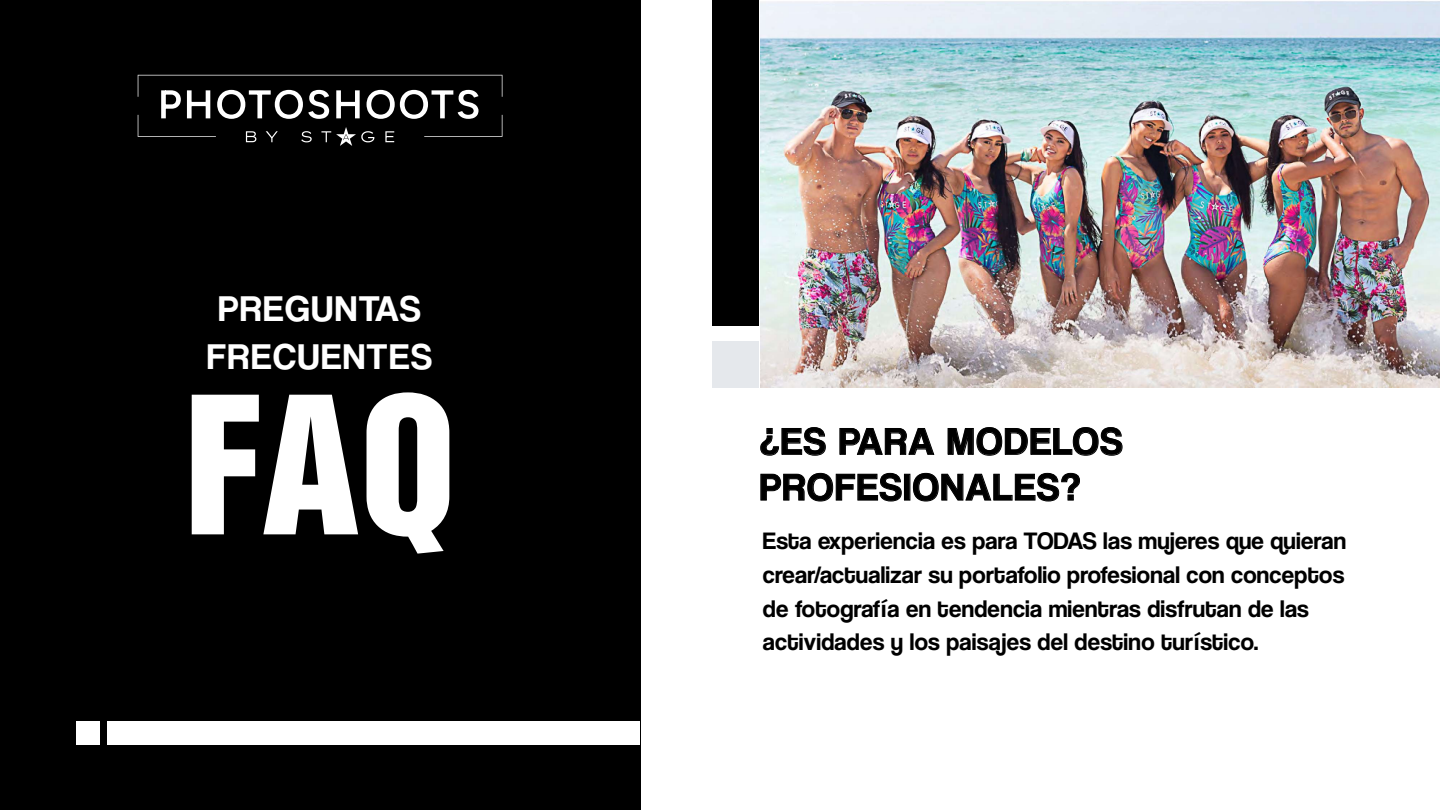
<style>
.page{position:relative;width:1440px;height:810px;background:#fff}
.page>*{position:absolute;margin:0;border:0;box-sizing:border-box;transform-origin:0 0}
.t1{font:174.82px "VI Quan Tu Hoa";color:#fff}
.t2{font:39px/45.8px "Coolvetica Rg";letter-spacing:.05em;color:#000}
.t3{font:37.2px/47.6px "Coolvetica Rg";letter-spacing:.05em;color:#fff;text-align:center}
.t4{font:24.75px/33.5px "Coolvetica Rg";letter-spacing:.01em;color:#000}
</style>
<div class="page">
<div style="left:0;top:0;width:640px;height:810px;background:#000"></div>
<div style="left:77px;top:722px;width:23px;height:23px;background:#fff"></div>
<div style="left:108px;top:722px;width:532px;height:23px;background:#fff"></div>
<div style="left:712px;top:341px;width:47px;height:47px;background:#e5e8ec"></div>
<div style="left:712px;top:0;width:47px;height:325px;background:#000"></div>
<svg style="left:760px;top:427px;width:66px;height:29px"></svg>
<svg style="left:839px;top:428px;width:95px;height:27px"></svg>
<svg style="left:948px;top:427px;width:175px;height:29px"></svg>
<svg style="left:760px;top:473px;width:142px;height:29px"></svg>
<div style="left:904px;top:474px;width:6px;height:26px;border:1px solid #000"></div>
<svg style="left:913px;top:473px;width:167px;height:29px"></svg>
<img style="left:761px;top:1px;width:679px;height:387px">
<svg style="left:138px;top:75px;width:364px;height:71px"></svg>
<h3 class="t3" style="left:207px;top:284px;width:226px">PREGUNTAS<br>FRECUENTES</h3>
<h1 class="t1" style="left:185px;top:322px;width:273px">FAQ</h1>
<h2 class="t2" style="left:760px;top:418px;width:364px">¿ES PARA MODELOS<br>PROFESIONALES?</h2>
<p class="t4" style="left:763px;top:524px;width:585px">Esta experiencia es para TODAS las mujeres que quieran crear/actualizar su portafolio profesional con conceptos de fotografía en tendencia mientras disfrutan de las actividades y los paisajes del destino turístico.</p>
</div>
